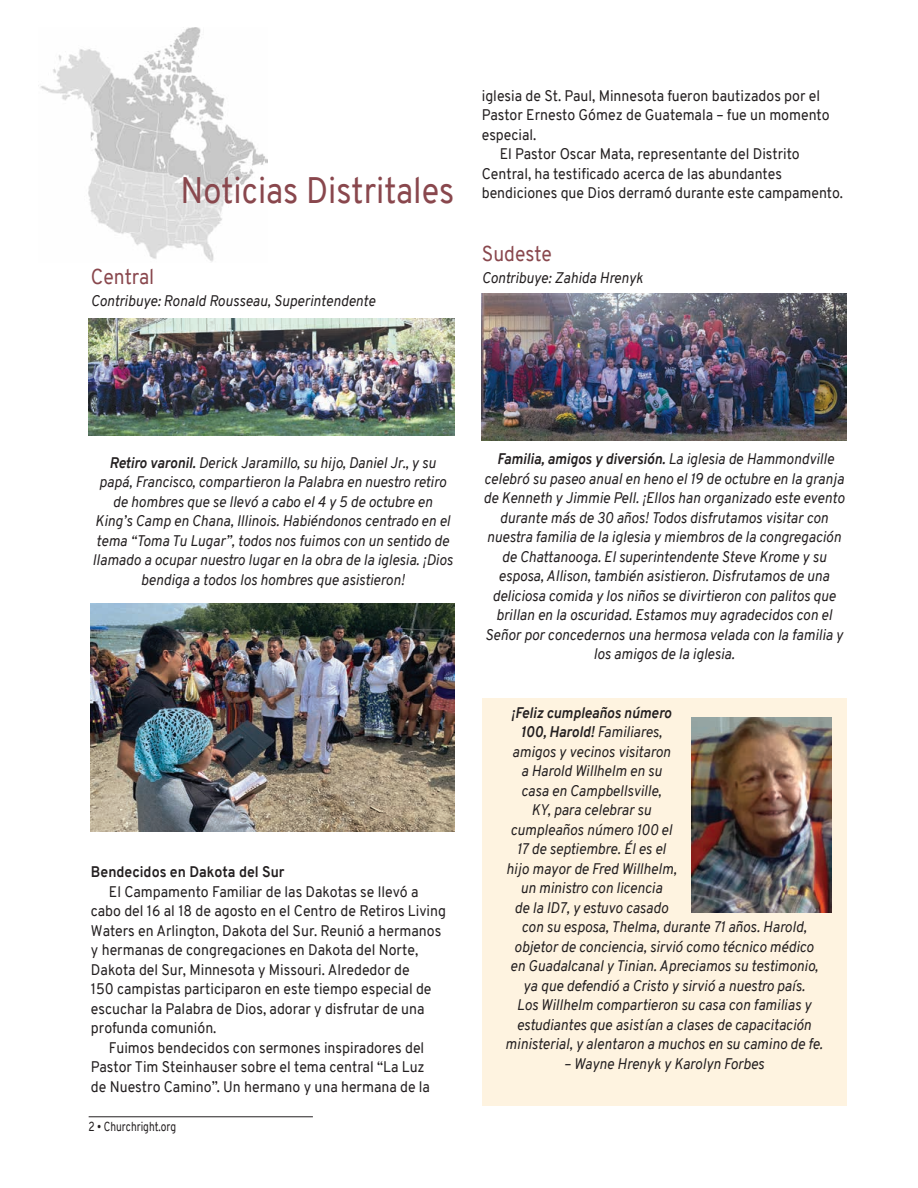
<style>
.page{position:relative;width:918px;height:1188px;background:#fff}
.page>*{position:absolute;margin:0;border:0;box-sizing:border-box;transform-origin:0 0}
.Title-CR{font:36px "Overpass";color:#89474d;scale:.9 1}
.District_News_Title-CR{font:21px "Overpass";color:#89474d;scale:.92 1}
.Caption-CR{font:italic 15px/19.5px "Overpass";color:#231f20;text-align:center;scale:.94 1}
.News-CR{font:15px/19.5px "Overpass";color:#231f20;scale:.94 1}
.Contributor{font:italic 15px "Overpass";color:#231f20;scale:.94 1}
.Caption-CR-2{font:italic 700 15px "Overpass";color:#231f20;scale:.94 1}
.News-Bold_Title{font:700 15px "Overpass";color:#231f20;scale:.94 1}
.t1{font:12.75px "Overpass";color:#231f20;scale:.8 1}
.s1{font-weight:700}
.s2{font-weight:400}
</style>
<div class="page">
<hr style="left:89px;top:1116px;width:224px;height:1px;background:#231f20">
<div style="left:482px;top:699px;width:364px;height:407px;background:#fef3e0"></div>
<img style="left:38px;top:28px;width:229px;height:234px">
<img style="left:90px;top:604px;width:364px;height:227px">
<img style="left:89px;top:319px;width:365px;height:117px">
<img style="left:482px;top:293px;width:364px;height:147px">
<img style="left:692px;top:717px;width:139px;height:195px">
<p class="Title-CR" style="left:180px;top:165px;width:306px">Noticias Distritales</p>
<p class="District_News_Title-CR" style="left:91px;top:262px;width:70px">Central</p>
<p class="Contributor" style="left:91px;top:290px;width:304px">Contribuye: Ronald Rousseau, Superintendente</p>
<p class="News-CR" style="left:482px;top:86px;width:372px">iglesia de St. Paul, Minnesota fueron bautizados por el<br>Pastor Ernesto Gómez de Guatemala – fue un momento especial.</p>
<p class="News-CR" style="left:482px;top:144px;width:386px;text-indent:18px">El Pastor Oscar Mata, representante del Distrito<br>Central, ha testificado acerca de las abundantes bendiciones que Dios derramó durante este campamento.</p>
<p class="District_News_Title-CR" style="left:482px;top:239px;width:78px">Sudeste</p>
<p class="Contributor" style="left:482px;top:267px;width:173px">Contribuye: Zahida Hrenyk</p>
<p class="Caption-CR" style="left:93px;top:453px;width:385px"><span class="s1">Retiro varonil.</span> Derick Jaramillo, su hijo, Daniel Jr., y su papá, Francisco, compartieron la Palabra en nuestro retiro de hombres que se llevó a cabo el 4 y 5 de octubre en King’s Camp en Chana, Illinois. Habiéndonos centrado en el tema “Toma Tu Lugar”, todos nos fuimos con un sentido de llamado a ocupar nuestro lugar en la obra de la iglesia. ¡Dios bendiga a todos los hombres que asistieron!</p>
<p class="News-Bold_Title" style="left:91px;top:861px;width:208px">Bendecidos en Dakota del Sur</p>
<p class="News-CR" style="left:91px;top:882px;width:379px;text-indent:18px">El Campamento Familiar de las Dakotas se llevó a cabo del 16 al 18 de agosto en el Centro de Retiros Living Waters en Arlington, Dakota del Sur. Reunió a hermanos y hermanas de congregaciones en Dakota del Norte, Dakota del Sur, Minnesota y Missouri. Alrededor de<br>150 campistas participaron en este tiempo especial de escuchar la Palabra de Dios, adorar y disfrutar de una profunda comunión.</p>
<p class="News-CR" style="left:91px;top:1038px;width:362px;text-indent:18px">Fuimos bendecidos con sermones inspiradores del<br>Pastor Tim Steinhauser sobre el tema central “La Luz de Nuestro Camino”. Un hermano y una hermana de la</p>
<p class="t1" style="left:89px;top:1117px;width:111px">2 • Churchright.org</p>
<p class="Caption-CR" style="left:484px;top:450px;width:386px"><span class="s1">Familia, amigos y diversión.</span> La iglesia de Hammondville celebró su paseo anual en heno el 19 de octubre en la granja de Kenneth y Jimmie Pell. ¡Ellos han organizado este evento durante más de 30 años! Todos disfrutamos visitar con nuestra familia de la iglesia y miembros de la congregación de Chattanooga. El superintendente Steve Krome y su esposa, Allison, también asistieron. Disfrutamos de una deliciosa comida y los niños se divirtieron con palitos que brillan en la oscuridad. Estamos muy agradecidos con el Señor por concedernos una hermosa velada con la familia y los amigos de la iglesia.</p>
<p class="Caption-CR-2" style="left:511px;top:702px;width:172px">¡Feliz cumpleaños número</p>
<p class="Caption-CR-2" style="left:521px;top:722px;width:152px">100, Harold! <span class="s2">Familiares,</span></p>
<p class="Caption-CR" style="left:512px;top:742px;width:170px">amigos y vecinos visitaron</p>
<p class="Caption-CR" style="left:521px;top:762px;width:151px">a Harold Willhelm en su</p>
<p class="Caption-CR" style="left:521px;top:781px;width:151px">casa en Campbellsville,</p>
<p class="Caption-CR" style="left:532px;top:801px;width:129px">KY, para celebrar su</p>
<p class="Caption-CR" style="left:511px;top:820px;width:173px">cumpleaños número 100 el</p>
<p class="Caption-CR" style="left:517px;top:840px;width:160px">17 de septiembre. Él es el</p>
<p class="Caption-CR" style="left:506px;top:859px;width:183px">hijo mayor de Fred Willhelm,</p>
<p class="Caption-CR" style="left:520px;top:879px;width:153px">un ministro con licencia</p>
<p class="Caption-CR" style="left:515px;top:898px;width:165px">de la ID7, y estuvo casado</p>
<p class="Caption-CR" style="left:522px;top:918px;width:305px">con su esposa, Thelma, durante 71 años. Harold,</p>
<p class="Caption-CR" style="left:514px;top:937px;width:320px">objetor de conciencia, sirvió como técnico médico</p>
<p class="Caption-CR" style="left:510px;top:957px;width:329px">en Guadalcanal y Tinian. Apreciamos su testimonio,</p>
<p class="Caption-CR" style="left:523px;top:976px;width:301px">ya que defendió a Cristo y sirvió a nuestro país.</p>
<p class="Caption-CR" style="left:517px;top:996px;width:315px">Los Willhelm compartieron su casa con familias y</p>
<p class="Caption-CR" style="left:517px;top:1015px;width:315px">estudiantes que asistían a clases de capacitación</p>
<p class="Caption-CR" style="left:505px;top:1035px;width:339px">ministerial, y alentaron a muchos en su camino de fe.</p>
<p class="Caption-CR" style="left:564px;top:1054px;width:215px">– Wayne Hrenyk y Karolyn Forbes</p>
</div>
